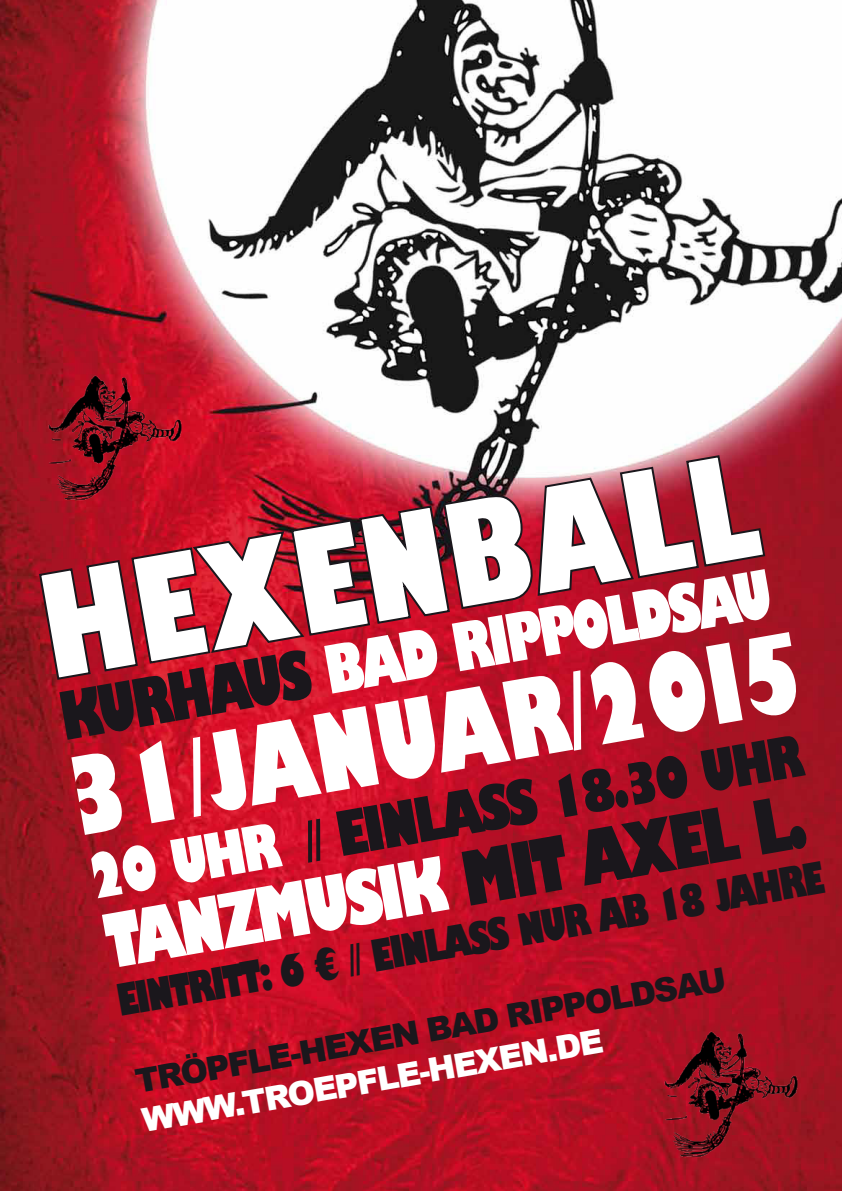
<style>
.page{position:relative;width:842px;height:1191px;background:#fff}
.page>*{position:absolute;margin:0;border:0;box-sizing:border-box;transform-origin:0 0}
.t1{font:800 condensed 141.4px "Gill Sans";color:#fff}
.t2{font:800 condensed 105.5px "Gill Sans";color:#fff}
.t3{font:800 condensed 72.9px "Gill Sans";color:#fff}
.t4{font:800 condensed 64.7px "Gill Sans";color:#fff}
.t5{font:800 condensed 56px "Gill Sans";color:#1a171c;scale:1.04 1}
.t6{font:800 condensed 42.6px "Gill Sans";color:#1a171c}
.t7{font:900 33px "Arial";color:#1a171c}
.t8{font:900 33px "Arial";color:#fff}
.s1{color:#1a171c}
.s2{font-size:60px;color:#fff}
.s3{font-size:60px}
</style>
<div class="page">
<img style="left:0;top:0;width:842px;height:1191px">
<img style="left:38px;top:454px;width:728px;height:227px">
<img style="left:23px;top:371px;width:171px;height:153px">
<img style="left:639px;top:1027px;width:171px;height:153px">
<h1 class="t1" style="left:27px;top:542px;width:726px;rotate:-10deg">HEXENBALL</h1>
<h3 class="t4" style="left:53px;top:678px;width:723px;rotate:-10deg"><span class="s1">KURHAUS</span> BAD RIPPOLDSAU</h3>
<h2 class="t2" style="left:55px;top:734px;width:748px;rotate:-10deg">31/JANUAR/20I5</h2>
<h3 class="t5" style="left:83px;top:845px;width:698px;rotate:-10deg"><span class="s2">20 UHR</span> // <span class="s3">EINLASS</span> 18.30 UHR</h3>
<h3 class="t3" style="left:98px;top:897px;width:712px;rotate:-10deg">TANZMUSIK <span class="s1">MIT AXEL L.</span></h3>
<p class="t6" style="left:113px;top:974px;width:718px;rotate:-10deg">EINTRITT: 6 € // EINLASS NUR AB 18 JAHRE</p>
<p class="t7" style="left:132px;top:1058px;width:600px;rotate:-10deg">TRÖPFLE-HEXEN BAD RIPPOLDSAU</p>
<p class="t8" style="left:139px;top:1097px;width:469px;rotate:-10deg">WWW.TROEPFLE-HEXEN.DE</p>
</div>
